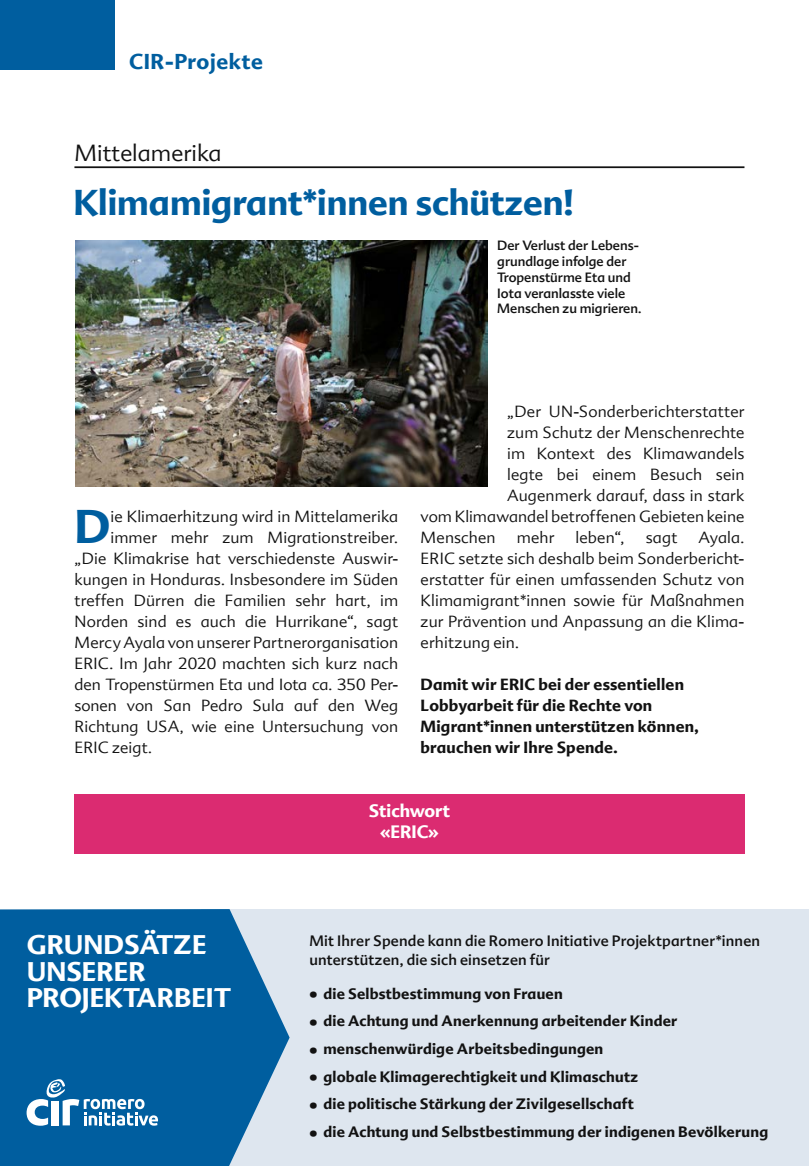
<style>
.page{position:relative;width:809px;height:1166px;background:#fff}
.page>*{position:absolute;margin:0;border:0;box-sizing:border-box;transform-origin:0 0}
.t1{font:700 46.02px "Advert Offc";color:#005e9f}
.t2{font:700 35px "Advert Offc";color:#005e9f}
.t3{font:700 26.25px/26.2px "Advert Offc";color:#fff}
.t4{font:300 22.75px "Advert Offc";color:#121212}
.t5{font:700 21px "Advert Offc";letter-spacing:.03em;color:#005e9f}
.t6{font:700 17.5px/21px "Advert Offc";color:#fff;text-align:center}
.t7{font:300 15.75px/21px "Advert Offc";letter-spacing:.005em;color:#121212;text-align:justify}
.t8{font:700 15.75px/21px "Advert Offc";letter-spacing:.015em;color:#121212}
.t9{font:700 14.7px "Advert Offc";letter-spacing:.015em;color:#121212}
.t10{font:14.7px/19.2px "Advert Offc";letter-spacing:.01em;color:#121212}
.t11{font:13.12px/15.8px "Advert Offc";color:#121212}
</style>
<div class="page">
<div style="left:201px;top:909px;width:608px;height:257px;background:#dee6ef"></div>
<svg style="left:0;top:909px;width:289px;height:257px;background:#186da8"></svg>
<svg style="left:27px;top:1077px;width:131px;height:48px"></svg>
<hr style="left:74px;top:166px;width:670px;height:2px;background:#121212">
<div style="left:74px;top:794px;width:670px;height:59px;background:#db2b71"></div>
<img style="left:75px;top:240px;width:412px;height:246px">
<div style="left:0;top:0;width:114px;height:69px;background:#005e9f"></div>
<h3 class="t5" style="left:129px;top:48px;width:135px">CIR-Projekte</h3>
<h3 class="t4" style="left:74px;top:139px;width:149px">Mittelamerika</h3>
<h2 class="t2" style="left:73px;top:180px;width:501px">Klimamigrant*innen schützen!</h2>
<p class="t11" style="left:497px;top:238px;width:146px">Der Verlust der Lebens&shy;grundlage infolge der<br>Tropenstürme Eta und<br>Iota veranlasste viele<br>Menschen zu migrieren.</p>
<h1 class="t1" style="left:74px;top:497px;width:38px">D</h1>
<p class="t7" style="left:111px;top:506px;width:289px">ie Klimaerhitzung wird in Mittelamerika</p>
<p class="t7" style="left:111px;top:527px;width:289px">immer mehr zum Migrationstreiber.</p>
<p class="t7" style="left:74px;top:548px;width:325px">„Die Klimakrise hat verschiedenste Auswir-</p>
<p class="t7" style="left:74px;top:569px;width:325px">kungen in Honduras. Insbesondere im Süden</p>
<p class="t7" style="left:74px;top:590px;width:325px">treffen Dürren die Familien sehr hart, im</p>
<p class="t7" style="left:74px;top:611px;width:325px">Norden sind es auch die Hurrikane“, sagt</p>
<p class="t7" style="left:74px;top:632px;width:325px">Mercy Ayala von unserer Partnerorganisation</p>
<p class="t7" style="left:74px;top:653px;width:325px">ERIC. Im Jahr 2020 machten sich kurz nach</p>
<p class="t7" style="left:74px;top:674px;width:325px">den Tropenstürmen Eta und Iota ca. 350 Per-</p>
<p class="t7" style="left:74px;top:695px;width:325px">sonen von San Pedro Sula auf den Weg</p>
<p class="t7" style="left:74px;top:716px;width:325px">Richtung USA, wie eine Untersuchung von</p>
<p class="t7" style="left:74px;top:737px;width:79px">ERIC zeigt.</p>
<p class="t7" style="left:507px;top:401px;width:239px">„Der UN-Sonderberichterstatter</p>
<p class="t7" style="left:507px;top:422px;width:239px">zum Schutz der Menschenrechte</p>
<p class="t7" style="left:507px;top:443px;width:239px">im Kontext des Klimawandels</p>
<p class="t7" style="left:507px;top:464px;width:239px">legte bei einem Besuch sein</p>
<p class="t7" style="left:507px;top:485px;width:239px">Augenmerk darauf, dass in stark</p>
<p class="t7" style="left:420px;top:506px;width:325px">vom Klimawandel betroffenen Gebieten keine</p>
<p class="t7" style="left:420px;top:527px;width:76px">Menschen</p>
<p class="t7" style="left:517px;top:527px;width:39px">mehr</p>
<p class="t7" style="left:575px;top:527px;width:50px">leben“,</p>
<p class="t7" style="left:645px;top:527px;width:33px">sagt</p>
<p class="t7" style="left:420px;top:527px;width:325px;text-indent:278px">Ayala.<br>ERIC setzte sich deshalb beim Sonderbericht&shy;erstatter für einen umfassenden Schutz von Klimamigrant*innen sowie für Maßnahmen zur Prävention und Anpassung an die Klima&shy;erhitzung ein.</p>
<p class="t8" style="left:420px;top:674px;width:279px">Damit wir ERIC bei der essentiellen<br>Lobbyarbeit für die Rechte von<br>Migrant*innen unterstützen können, brauchen wir Ihre Spende.</p>
<h3 class="t3" style="left:27px;top:932px;width:206px">GRUNDSÄTZE<br>UNSERER<br>PROJEKTARBEIT</h3>
<p class="t6" style="left:369px;top:801px;width:82px">Stichwort «ERIC»</p>
<p class="t10" style="left:309px;top:931px;width:452px">Mit Ihrer Spende kann die Romero Initiative Projektpartner*innen unterstützen, die sich einsetzen für</p>
<p class="t9" style="left:309px;top:984px;width:255px">• die Selbstbestimmung von Frauen</p>
<p class="t9" style="left:309px;top:1012px;width:369px">• die Achtung und Anerkennung arbeitender Kinder</p>
<p class="t9" style="left:309px;top:1039px;width:295px">• menschenwürdige Arbeitsbedingungen</p>
<p class="t9" style="left:309px;top:1067px;width:330px">• globale Klimagerechtigkeit und Klimaschutz</p>
<p class="t9" style="left:309px;top:1095px;width:326px">• die politische Stärkung der Zivilgesellschaft</p>
<p class="t9" style="left:309px;top:1122px;width:460px">• die Achtung und Selbstbestimmung der indigenen Bevölkerung</p>
</div>
